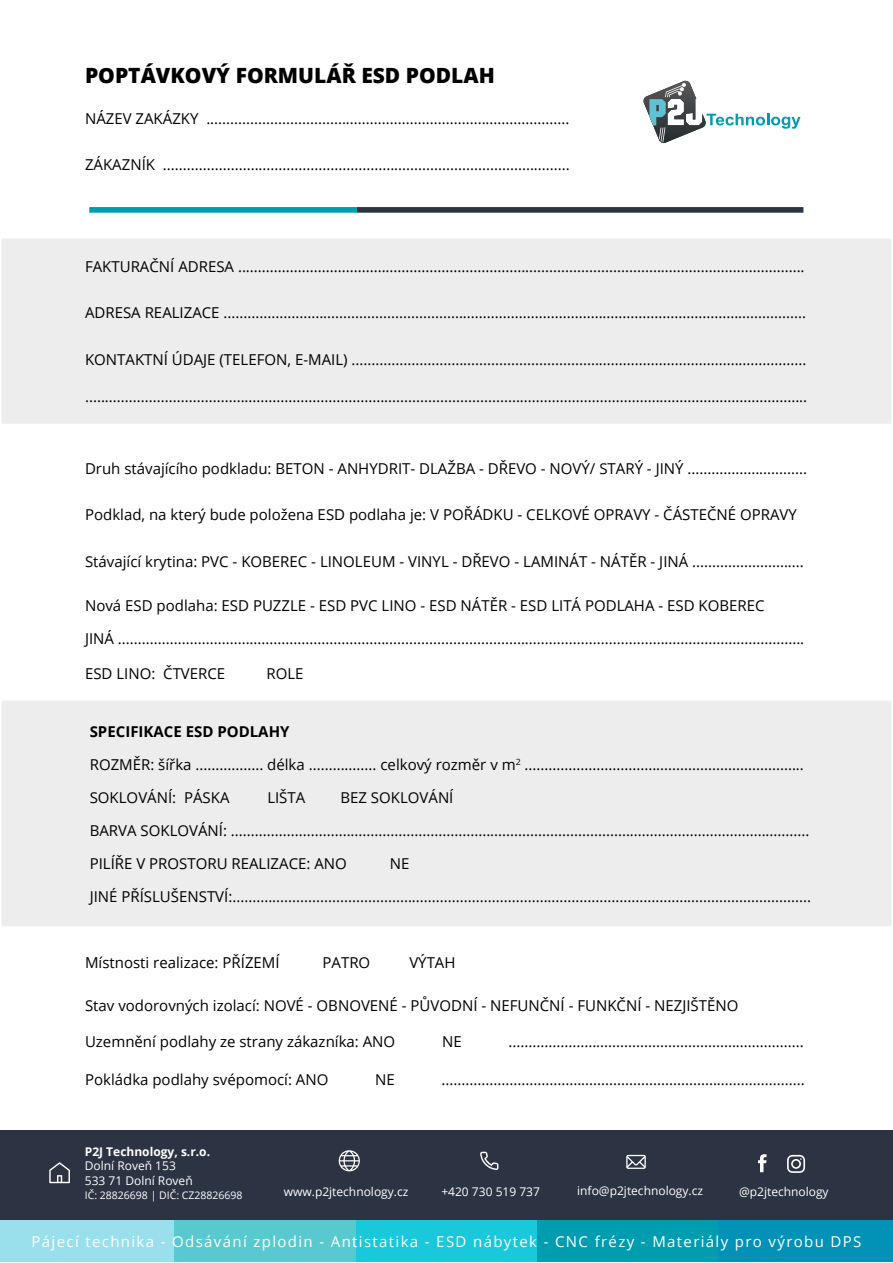
<style>
.page{position:relative;width:893px;height:1263px;background:#fff}
.page>*{position:absolute;margin:0;border:0;box-sizing:border-box;transform-origin:0 0}
.t1{font:800 21px "Open Sans";color:#000}
.t2{font:15px "Open Sans";color:#000}
.t3{font:15px "Open Sans";letter-spacing:.09em;color:#fff}
.t4{font:700 15px "Open Sans";color:#000}
.t5{font:12px "Open Sans";color:#fff}
.t6{font:700 12px "Open Sans";color:#fff}
.t7{font:10.5px "Open Sans";color:#fff}
</style>
<div class="page">
<div style="left:0;top:1130px;width:892px;height:131px;background:#2c3342"></div>
<div style="left:0;top:1220px;width:175px;height:41px;background:#99dfec"></div>
<div style="left:355px;top:1220px;width:182px;height:41px;background:#1ac8db"></div>
<div style="left:174px;top:1220px;width:182px;height:41px;background:#59c9d0"></div>
<div style="left:537px;top:1220px;width:181px;height:41px;background:#009cb0"></div>
<div style="left:718px;top:1220px;width:174px;height:41px;background:#0292b7"></div>
<div style="left:357px;top:207px;width:446px;height:6px;background:#2c3342"></div>
<div style="left:89px;top:207px;width:268px;height:6px;background:#009cb0"></div>
<div style="left:1px;top:238px;width:891px;height:186px;background:#ededed"></div>
<div style="left:1px;top:700px;width:891px;height:227px;background:#ededed"></div>
<div style="left:0;top:699px;width:893px;height:229px;border:2px solid #fff"></div>
<svg style="left:643px;top:81px;width:157px;height:62px"></svg>
<svg style="left:49px;top:1162px;width:21px;height:21px"></svg>
<svg style="left:339px;top:1150px;width:21px;height:21px"></svg>
<svg style="left:480px;top:1152px;width:18px;height:18px"></svg>
<svg style="left:626px;top:1155px;width:20px;height:14px"></svg>
<svg style="left:758px;top:1154px;width:8px;height:18px"></svg>
<svg style="left:787px;top:1155px;width:18px;height:18px"></svg>
<p class="t1" style="left:85px;top:59px;width:411px">POPTÁVKOVÝ FORMULÁŘ ESD PODLAH</p>
<p class="t2" style="left:85px;top:108px;width:486px">NÁZEV ZAKÁZKY ...........................................................................................</p>
<p class="t2" style="left:85px;top:155px;width:486px">ZÁKAZNÍK ......................................................................................................</p>
<p class="t2" style="left:85px;top:256px;width:721px">FAKTURAČNÍ ADRESA ..............................................................................................................................................</p>
<p class="t2" style="left:85px;top:303px;width:723px">ADRESA REALIZACE ..................................................................................................................................................</p>
<p class="t2" style="left:85px;top:349px;width:723px">KONTAKTNÍ ÚDAJE (TELEFON, E-MAIL) ..................................................................................................................</p>
<p class="t2" style="left:85px;top:387px;width:724px">.....................................................................................................................................................................................</p>
<p class="t2" style="left:85px;top:458px;width:724px">Druh stávajícího podkladu: BETON - ANHYDRIT- DLAŽBA - DŘEVO - NOVÝ/ STARÝ - JINÝ ..............................</p>
<p class="t2" style="left:85px;top:505px;width:713px">Podklad, na který bude položena ESD podlaha je: V POŘÁDKU - CELKOVÉ OPRAVY - ČÁSTEČNÉ OPRAVY</p>
<p class="t2" style="left:85px;top:551px;width:720px">Stávající krytina: PVC - KOBEREC - LINOLEUM - VINYL - DŘEVO - LAMINÁT - NÁTĚR - JINÁ ............................</p>
<p class="t2" style="left:85px;top:595px;width:681px">Nová ESD podlaha: ESD PUZZLE - ESD PVC LINO - ESD NÁTĚR - ESD LITÁ PODLAHA - ESD KOBEREC</p>
<p class="t2" style="left:85px;top:628px;width:721px">JINÁ ............................................................................................................................................................................</p>
<p class="t2" style="left:85px;top:663px;width:142px">ESD LINO: ČTVERCE</p>
<p class="t2" style="left:267px;top:663px;width:39px">ROLE</p>
<p class="t4" style="left:90px;top:721px;width:201px">SPECIFIKACE ESD PODLAHY</p>
<p class="t2" style="left:90px;top:754px;width:716px">ROZMĚR: šířka ................. délka ................. celkový rozměr v m<sup>2</sup> ......................................................................</p>
<p class="t2" style="left:90px;top:787px;width:141px">SOKLOVÁNÍ: PÁSKA</p>
<p class="t2" style="left:267px;top:787px;width:39px">LIŠTA</p>
<p class="t2" style="left:340px;top:787px;width:115px">BEZ SOKLOVÁNÍ</p>
<p class="t2" style="left:90px;top:820px;width:721px">BARVA SOKLOVÁNÍ: .................................................................................................................................................</p>
<p class="t2" style="left:90px;top:853px;width:259px">PILÍŘE V PROSTORU REALIZACE: ANO</p>
<p class="t2" style="left:390px;top:853px;width:21px">NE</p>
<p class="t2" style="left:90px;top:886px;width:723px">JINÉ PŘÍSLUŠENSTVÍ:.................................................................................................................................................</p>
<p class="t2" style="left:85px;top:952px;width:196px">Místnosti realizace: PŘÍZEMÍ</p>
<p class="t2" style="left:323px;top:952px;width:49px">PATRO</p>
<p class="t2" style="left:409px;top:952px;width:48px">VÝTAH</p>
<p class="t2" style="left:85px;top:995px;width:655px">Stav vodorovných izolací: NOVÉ - OBNOVENÉ - PŮVODNÍ - NEFUNČNÍ - FUNKČNÍ - NEZJIŠTĚNO</p>
<p class="t2" style="left:85px;top:1031px;width:312px">Uzemnění podlahy ze strany zákazníka: ANO</p>
<p class="t2" style="left:442px;top:1031px;width:21px">NE</p>
<p class="t2" style="left:508px;top:1031px;width:297px">..........................................................................</p>
<p class="t2" style="left:85px;top:1069px;width:245px">Pokládka podlahy svépomocí: ANO</p>
<p class="t2" style="left:375px;top:1069px;width:21px">NE</p>
<p class="t2" style="left:442px;top:1069px;width:365px">...........................................................................................</p>
<p class="t6" style="left:85px;top:1143px;width:127px">P2J Technology, s.r.o.</p>
<p class="t5" style="left:85px;top:1157px;width:93px">Dolní Roveň 153</p>
<p class="t5" style="left:85px;top:1172px;width:109px">533 71 Dolní Roveň</p>
<p class="t7" style="left:85px;top:1188px;width:159px">IČ: 28826698 | DIČ: CZ28826698</p>
<p class="t5" style="left:284px;top:1183px;width:126px">www.p2jtechnology.cz</p>
<p class="t5" style="left:441px;top:1183px;width:100px">+420 730 519 737</p>
<p class="t5" style="left:577px;top:1183px;width:127px">info@p2jtechnology.cz</p>
<p class="t3" style="left:32px;top:1231px;width:831px">Pájecí technika - Odsávání zplodin - Antistatika - ESD nábytek - CNC frézy - Materiály pro výrobu DPS</p>
<p class="t5" style="left:739px;top:1183px;width:91px">@p2jtechnology</p>
</div>
